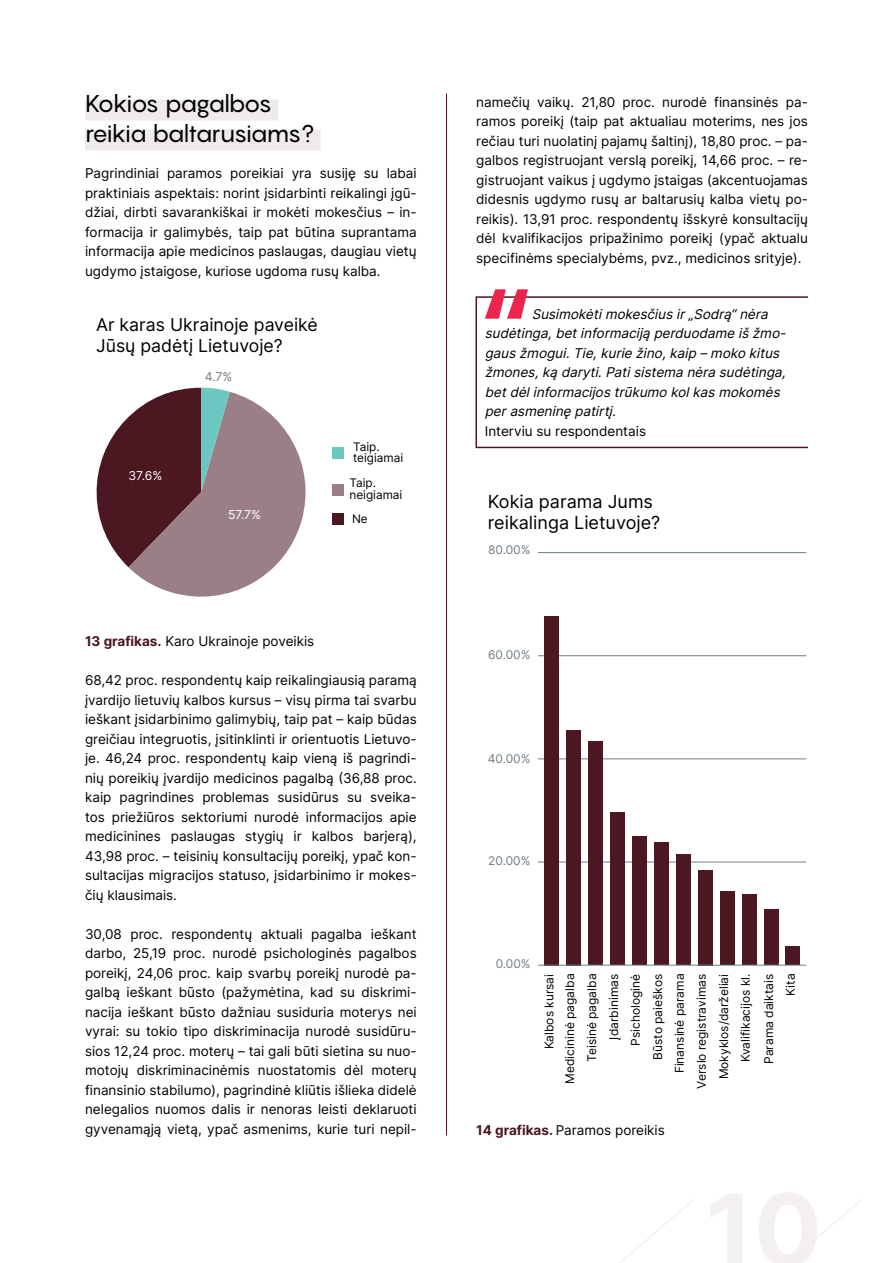
<style>
.page{position:relative;width:893px;height:1263px;background:#fff}
.page>*{position:absolute;margin:0;border:0;box-sizing:border-box;transform-origin:0 0}
.t1{font:24px/30px "Pangram";letter-spacing:-.045em;color:#000}
.t2{font:18px/21.6px "Inter";color:#000}
.t3{font:17.7px/21.3px "Inter";color:#000}
.t4{font:13.5px/19.5px "Inter";color:#000;text-align:justify}
.t5{font:italic 13.5px/19.5px "Inter";color:#000}
.t6{font:12.15px "Inter";color:#fff}
.t7{font:12.15px "Inter";color:#6e7e85}
.t8{font:12px/22px "Inter";color:#000;text-align:right}
.t9{font:12px "Inter";color:#6e7e85}
.t10{font:11.85px/11.9px "Inter";color:#000}
.s1{font-weight:700;color:#4c1620}
</style>
<div class="page">
<svg style="left:620px;top:1199px;width:74px;height:64px"></svg>
<svg style="left:788px;top:1199px;width:74px;height:64px"></svg>
<hr style="left:446px;top:94px;width:1px;height:1041px;background:#4c1620">
<div style="left:85px;top:100px;width:193px;height:21px;background:#efeaeb"></div>
<div style="left:85px;top:130px;width:236px;height:21px;background:#efeaeb"></div>
<svg style="left:96px;top:388px;width:210px;height:209px"></svg>
<div style="left:332px;top:447px;width:12px;height:12px;background:#6ac8c0"></div>
<div style="left:332px;top:484px;width:12px;height:12px;background:#9b7f87"></div>
<div style="left:332px;top:513px;width:12px;height:12px;background:#4b1821"></div>
<div style="left:475px;top:296px;width:334px;height:152px;border:2px solid #4c1620"></div>
<svg style="left:485px;top:289px;width:43px;height:30px"></svg>
<hr style="left:538px;top:552px;width:268px;height:1px;background:#6e7e85">
<hr style="left:538px;top:655px;width:268px;height:1px;background:#6e7e85">
<hr style="left:538px;top:759px;width:268px;height:1px;background:#6e7e85">
<hr style="left:538px;top:862px;width:268px;height:1px;background:#6e7e85">
<div style="left:544px;top:616px;width:15px;height:349px;background:#4b1821"></div>
<div style="left:566px;top:730px;width:15px;height:235px;background:#4b1821"></div>
<div style="left:588px;top:741px;width:15px;height:224px;background:#4b1821"></div>
<div style="left:610px;top:812px;width:15px;height:153px;background:#4b1821"></div>
<div style="left:632px;top:836px;width:15px;height:129px;background:#4b1821"></div>
<div style="left:654px;top:843px;width:14px;height:122px;background:#4b1821"></div>
<div style="left:676px;top:854px;width:14px;height:111px;background:#4b1821"></div>
<div style="left:698px;top:870px;width:14px;height:95px;background:#4b1821"></div>
<div style="left:720px;top:891px;width:14px;height:74px;background:#4b1821"></div>
<div style="left:742px;top:895px;width:14px;height:70px;background:#4b1821"></div>
<div style="left:764px;top:910px;width:14px;height:55px;background:#4b1821"></div>
<div style="left:786px;top:947px;width:14px;height:18px;background:#4b1821"></div>
<hr style="left:538px;top:965px;width:268px;height:1px;background:#6e7e85">
<h1 class="t1" style="left:85px;top:88px;width:231px">Kokios pagalbos reikia baltarusiams?</h1>
<p class="t4" style="left:85px;top:163px;width:333px">Pagrindiniai paramos poreikiai yra susiję su labai praktiniais aspektais: norint įsidarbinti reikalingi įgū&shy;džiai, dirbti savarankiškai ir mokėti mokesčius – in&shy;formacija ir galimybės, taip pat būtina suprantama informacija apie medicinos paslaugas, daugiau vietų ugdymo įstaigose, kuriose ugdoma rusų kalba.</p>
<h3 class="t3" style="left:96px;top:313px;width:223px">Ar karas Ukrainoje paveikė<br>Jūsų padėtį Lietuvoje?</h3>
<p class="t6" style="left:128px;top:466px;width:35px">37.6%</p>
<p class="t7" style="left:205px;top:368px;width:29px">4.7%</p>
<p class="t6" style="left:228px;top:505px;width:34px">57.7%</p>
<p class="t10" style="left:353px;top:440px;width:52px">Taip. teigiamai</p>
<p class="t10" style="left:349px;top:476px;width:54px">Taip. neigiamai</p>
<p class="t10" style="left:352px;top:513px;width:17px">Ne</p>
<p class="t4" style="left:85px;top:631px;width:231px"><span class="s1">13 grafikas.</span> Karo Ukrainoje poveikis</p>
<p class="t4" style="left:85px;top:670px;width:333px">68,42 proc. respondentų kaip reikalingiausią paramą įvardijo lietuvių kalbos kursus – visų pirma tai svarbu ieškant įsidarbinimo galimybių, taip pat – kaip būdas greičiau integruotis, įsitinklinti ir orientuotis Lietuvo&shy;je. 46,24 proc. respondentų kaip vieną iš pagrindi&shy;nių poreikių įvardijo medicinos pagalbą (36,88 proc. kaip pagrindines problemas susidūrus su sveika&shy;tos priežiūros sektoriumi nurodė informacijos apie medicinines paslaugas stygių ir kalbos barjerą), 43,98 proc. – teisinių konsultacijų poreikį, ypač kon&shy;sultacijas migracijos statuso, įsidarbinimo ir mokes&shy;čių klausimais.</p>
<p class="t4" style="left:85px;top:923px;width:333px">30,08 proc. respondentų aktuali pagalba ieškant darbo, 25,19 proc. nurodė psichologinės pagalbos poreikį, 24,06 proc. kaip svarbų poreikį nurodė pa&shy;galbą ieškant būsto (pažymėtina, kad su diskrimi&shy;nacija ieškant būsto dažniau susiduria moterys nei vyrai: su tokio tipo diskriminacija nurodė susidūru&shy;sios 12,24 proc. moterų – tai gali būti sietina su nuo&shy;motojų diskriminacinėmis nuostatomis dėl moterų finansinio stabilumo), pagrindinė kliūtis išlieka didelė nelegalios nuomos dalis ir nenoras leisti deklaruoti gyvenamąją vietą, ypač asmenims, kurie turi nepil-</p>
<p class="t4" style="left:476px;top:92px;width:333px">namečių vaikų. 21,80 proc. nurodė finansinės pa&shy;ramos poreikį (taip pat aktualiau moterims, nes jos rečiau turi nuolatinį pajamų šaltinį), 18,80 proc. – pa&shy;galbos registruojant verslą poreikį, 14,66 proc. – re&shy;gistruojant vaikus į ugdymo įstaigas (akcentuojamas didesnis ugdymo rusų ar baltarusių kalba vietų po&shy;reikis). 13,91 proc. respondentų išskyrė konsultacijų dėl kvalifikacijos pripažinimo poreikį (ypač aktualu specifinėms specialybėms, pvz., medicinos srityje).</p>
<p class="t5" style="left:485px;top:304px;width:306px;text-indent:47px">Susimokėtimokesčiusir„Sodrą“nėra sudėtinga,betinformaciją perduodame išžmo&shy;gausžmogui.Tie,kurie žino,kaip –moko kitus žmones,ką daryti.Patisistema nėra sudėtinga, betdėlinformacijostrūkumo kolkasmokomės perasmeninę patirtį.</p>
<p class="t4" style="left:485px;top:421px;width:163px">Interviu su respondentais</p>
<h2 class="t2" style="left:488px;top:490px;width:174px">Kokia parama Jums reikalinga Lietuvoje?</h2>
<p class="t9" style="left:488px;top:541px;width:44px">80.00%</p>
<p class="t9" style="left:488px;top:646px;width:44px">60.00%</p>
<p class="t9" style="left:488px;top:750px;width:44px">40.00%</p>
<p class="t9" style="left:488px;top:852px;width:44px">20.00%</p>
<p class="t9" style="left:496px;top:955px;width:36px">0.00%</p>
<p class="t8" style="left:538px;top:1084px;width:111px;line-height:20.7px;rotate:-90deg">Kalbos kursai<br>Medicininė pagalba</p>
<p class="t8" style="left:580px;top:1089px;width:116px;rotate:-90deg">Teisinė pagalba<br>Įdarbinimas<br>Psichologinė<br>Būsto paieškos<br>Finansinė parama<br>Verslo registravimas<br>Mokyklos/darželiai<br>Kvalifikacijos kl.<br>Parama daiktais<br>Kita</p>
<p class="t4" style="left:476px;top:1120px;width:190px"><span class="s1">14 grafikas.</span> Paramos poreikis</p>
</div>
